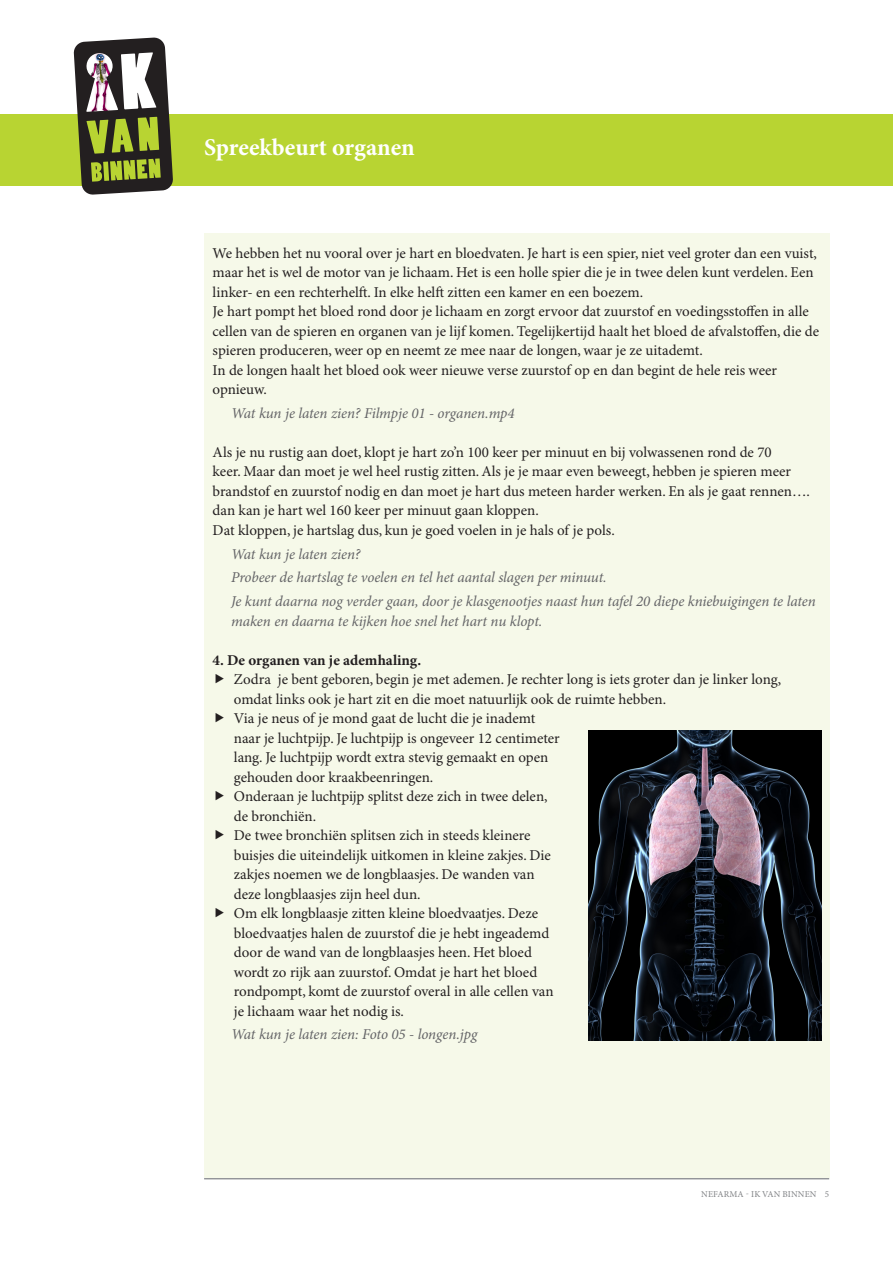
<style>
.page{position:relative;width:893px;height:1263px;background:#fff}
.page>*{position:absolute;margin:0;border:0;box-sizing:border-box;transform-origin:0 0}
.t1{font:700 24px "Minion Pro";color:#fff}
.vt_plat{font:15px/19.5px "Minion Pro";color:#231f20}
.vt_wat_kun_je{font:italic 15px/19.5px "Minion Pro";letter-spacing:-.005em;color:#636366}
.vt_bold_nw{font:700 15px "Minion Pro";color:#231f20}
.t2{font:9px "Minion Pro";letter-spacing:.01em;color:#808285}
</style>
<div class="page">
<div style="left:0;top:114px;width:893px;height:72px;background:#b8d432"></div>
<svg style="left:73px;top:37px;width:100px;height:158px"></svg>
<hr style="left:204px;top:1176px;width:625px;height:3px;background:#939598">
<div style="left:204px;top:234px;width:625px;height:944px;background:#f6f9e9"></div>
<img style="left:589px;top:731px;width:232px;height:309px">
<h1 class="t1" style="left:204px;top:133px;width:212px">Spreekbeurt organen</h1>
<p class="vt_plat" style="left:213px;top:244px;width:606px">We hebben het nu vooral over je hart en bloedvaten. Je hart is een spier, niet veel groter dan een vuist, maar het is wel de motor van je lichaam. Het is een holle spier die je in twee delen kunt verdelen. Een linker- en een rechterhelft. In elke helft zitten een kamer en een boezem.</p>
<p class="vt_plat" style="left:213px;top:302px;width:608px">Je hart pompt het bloed rond door je lichaam en zorgt ervoor dat zuurstof en voedingsstoffen in alle cellen van de spieren en organen van je lijf komen. Tegelijkertijd haalt het bloed de afvalstoffen, die de spieren produceren, weer op en neemt ze mee naar de longen, waar je ze uitademt.</p>
<p class="vt_plat" style="left:213px;top:361px;width:566px">In de longen haalt het bloed ook weer nieuwe verse zuurstof op en dan begint de hele reis weer opnieuw.</p>
<p class="vt_wat_kun_je" style="left:231px;top:403px;width:285px">Wat kun je laten zien? Filmpje 01 - organen.mp4</p>
<p class="vt_plat" style="left:213px;top:443px;width:599px">Als je nu rustig aan doet, klopt je hart zo’n 100 keer per minuut en bij volwassenen rond de 70<br>keer. Maar dan moet je wel heel rustig zitten. Als je je maar even beweegt, hebben je spieren meer brandstof en zuurstof nodig en dan moet je hart dus meteen harder werken. En als je gaat rennen…. dan kan je hart wel 160 keer per minuut gaan kloppen.</p>
<p class="vt_plat" style="left:213px;top:521px;width:404px">Dat kloppen, je hartslag dus, kun je goed voelen in je hals of je pols.</p>
<p class="vt_wat_kun_je" style="left:231px;top:544px;width:131px">Wat kun je laten zien?</p>
<p class="vt_wat_kun_je" style="left:231px;top:568px;width:377px">Probeer de hartslag te voelen en tel het aantal slagen per minuut.</p>
<p class="vt_wat_kun_je" style="left:231px;top:591px;width:586px">Je kunt daarna nog verder gaan, door je klasgenootjes naast hun tafel 20 diepe kniebuigingen te laten maken en daarna te kijken hoe snel het hart nu klopt.</p>
<p class="vt_bold_nw" style="left:213px;top:651px;width:210px">4. De organen van je ademhaling.</p>
<p class="vt_plat" style="left:234px;top:670px;width:549px">Zodra je bent geboren, begin je met ademen. Je rechter long is iets groter dan je linker long, omdat links ook je hart zit en die moet natuurlijk ook de ruimte hebben.</p>
<p class="vt_plat" style="left:234px;top:709px;width:327px">Via je neus of je mond gaat de lucht die je inademt naar je luchtpijp. Je luchtpijp is ongeveer 12 centimeter lang. Je luchtpijp wordt extra stevig gemaakt en open gehouden door kraakbeenringen.</p>
<p class="vt_plat" style="left:234px;top:787px;width:315px">Onderaan je luchtpijp splitst deze zich in twee delen, de bronchiën.</p>
<p class="vt_plat" style="left:234px;top:826px;width:318px">De twee bronchiën splitsen zich in steeds kleinere buisjes die uiteindelijk uitkomen in kleine zakjes. Die zakjes noemen we de longblaasjes. De wanden van deze longblaasjes zijn heel dun.</p>
<p class="vt_plat" style="left:234px;top:904px;width:321px">Om elk longblaasje zitten kleine bloedvaatjes. Deze bloedvaatjes halen de zuurstof die je hebt ingeademd door de wand van de longblaasjes heen. Het bloed wordt zo rijk aan zuurstof. Omdat je hart het bloed rondpompt, komt de zuurstof overal in alle cellen van je lichaam waar het nodig is.</p>
<p class="vt_wat_kun_je" style="left:231px;top:1025px;width:248px">Wat kun je laten zien: Foto 05 - longen.jpg</p>
<p class="t2" style="left:701px;top:1188px;width:129px">NEFARMA - IK VAN BINNEN 5</p>
</div>
